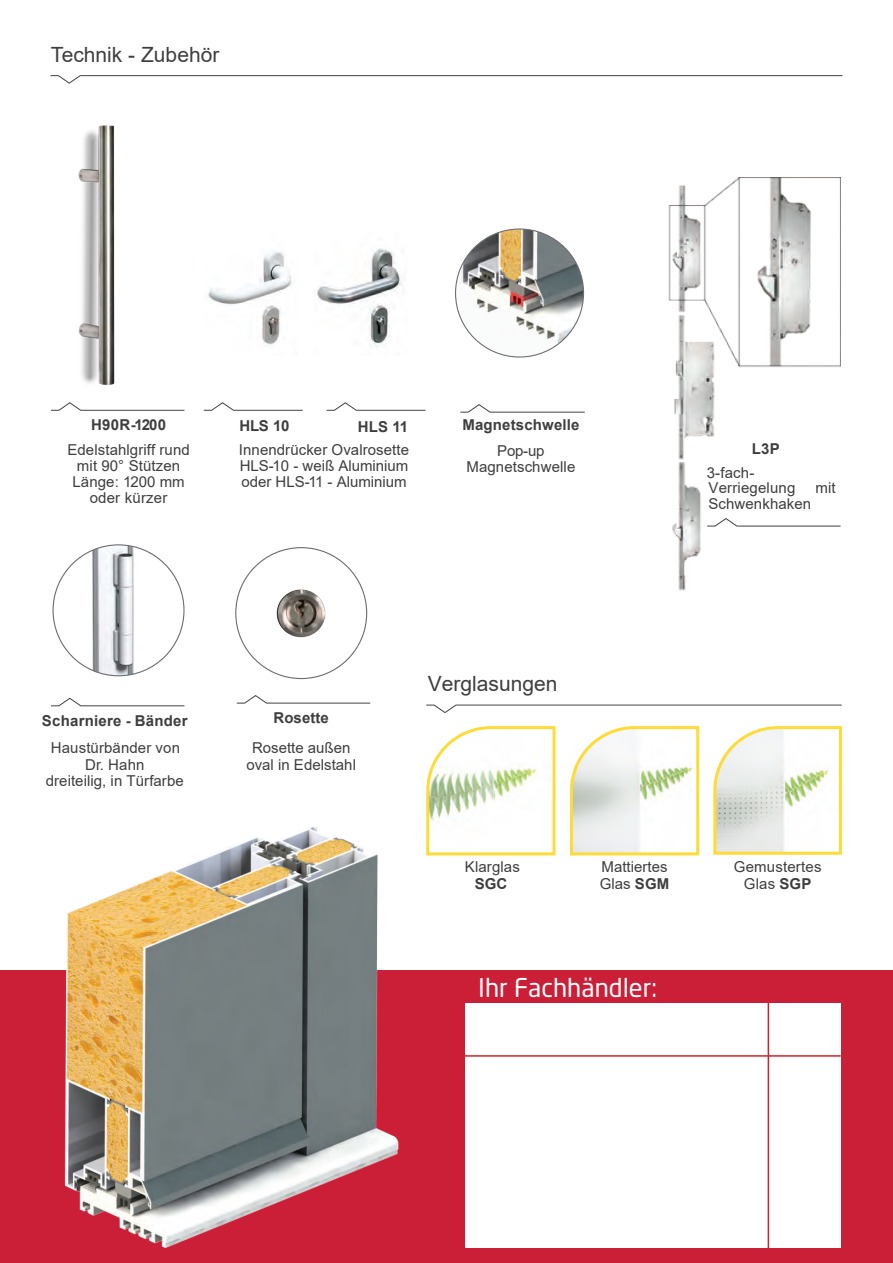
<style>
.page{position:relative;width:893px;height:1263px;background:#fff}
.page>*{position:absolute;margin:0;border:0;box-sizing:border-box;transform-origin:0 0}
.t1{font:25.5px "Neo Sans W1 G";color:#fff}
.t2{font:21px "Arial";color:#3e3e3f}
.t3{font:15px/16.5px "Arial";letter-spacing:.005em;color:#3e3e3f;text-align:center}
.t4{font:700 15px "Arial";letter-spacing:.01em;color:#3e3e3f}
.s1{font-style:inherit}
.s2{font-weight:700}
</style>
<div class="page">
<img style="left:668px;top:177px;width:173px;height:414px">
<svg style="left:50px;top:75px;width:793px;height:9px"></svg>
<svg style="left:426px;top:726px;width:130px;height:130px"></svg>
<svg style="left:569px;top:726px;width:131px;height:130px"></svg>
<svg style="left:713px;top:726px;width:129px;height:129px"></svg>
<div style="left:0;top:971px;width:893px;height:292px;background:#cb1f37"></div>
<div style="left:465px;top:1004px;width:376px;height:244px;background:#fff"></div>
<hr style="left:465px;top:1055px;width:376px;height:2px;background:#d1232a">
<hr style="left:768px;top:996px;width:1px;height:252px;background:#d1232a">
<img style="left:0;top:824px;width:436px;height:425px">
<svg style="left:426px;top:704px;width:416px;height:9px"></svg>
<svg style="left:51px;top:402px;width:134px;height:9px"></svg>
<svg style="left:51px;top:697px;width:134px;height:10px"></svg>
<svg style="left:236px;top:695px;width:135px;height:9px"></svg>
<svg style="left:203px;top:402px;width:100px;height:9px"></svg>
<svg style="left:706px;top:518px;width:135px;height:9px"></svg>
<svg style="left:326px;top:402px;width:100px;height:9px"></svg>
<svg style="left:460px;top:404px;width:125px;height:9px"></svg>
<img style="left:78px;top:125px;width:37px;height:260px">
<img style="left:208px;top:251px;width:85px;height:95px">
<img style="left:317px;top:248px;width:85px;height:100px">
<img style="left:456px;top:229px;width:127px;height:128px;border-radius:64px">
<img style="left:79px;top:545px;width:104px;height:131px">
<img style="left:276px;top:589px;width:50px;height:49px">
<h2 class="t2" style="left:51px;top:40px;width:170px">Technik - Zubehör</h2>
<p class="t4" style="left:91px;top:414px;width:77px">H90R-1200</p>
<p class="t3" style="left:67px;top:441px;width:124px">Edelstahlgriff rund mit <span class="s1">90°</span> Stützen<br>Länge: 1200 mm oder kürzer</p>
<p class="t4" style="left:240px;top:415px;width:51px">HLS 10</p>
<p class="t4" style="left:358px;top:416px;width:52px">HLS 11</p>
<p class="t4" style="left:462px;top:414px;width:118px">Magnetschwelle</p>
<p class="t3" style="left:466px;top:442px;width:110px">Pop-up<br>Magnetschwelle</p>
<p class="t4" style="left:752px;top:438px;width:30px">L3P</p>
<p class="t3" style="left:239px;top:442px;width:172px;line-height:16px;text-align:justify">Innendrücker Ovalrosette HLS-10 - weiß Aluminium oder HLS-11 - Aluminium</p>
<p class="t3" style="left:707px;top:464px;width:90px;line-height:15.6px;text-align:left">3-fach-<br>Verriegelung</p>
<p class="t3" style="left:816px;top:480px;width:22px">mit</p>
<p class="t3" style="left:708px;top:495px;width:104px">Schwenkhaken</p>
<p class="t4" style="left:42px;top:710px;width:147px">Scharniere - Bänder</p>
<p class="t3" style="left:46px;top:740px;width:139px">Haustürbänder von<br>Dr. Hahn<br>dreiteilig, in Türfarbe</p>
<p class="t4" style="left:274px;top:708px;width:57px">Rosette</p>
<p class="t3" style="left:246px;top:740px;width:111px">Rosette außen oval in Edelstahl</p>
<h2 class="t2" style="left:428px;top:669px;width:131px">Verglasungen</h2>
<p class="t3" style="left:465px;top:859px;width:56px">Klarglas</p>
<p class="t4" style="left:475px;top:873px;width:34px">SGC</p>
<p class="t3" style="left:600px;top:859px;width:71px;text-align:left">Mattiertes<br>Glas <span class="s2">SGM</span></p>
<p class="t3" style="left:734px;top:859px;width:89px">Gemustertes<br>Glas <span class="s2">SGP</span></p>
<h1 class="t1" style="left:478px;top:972px;width:180px">Ihr Fachhändler:</h1>
</div>
